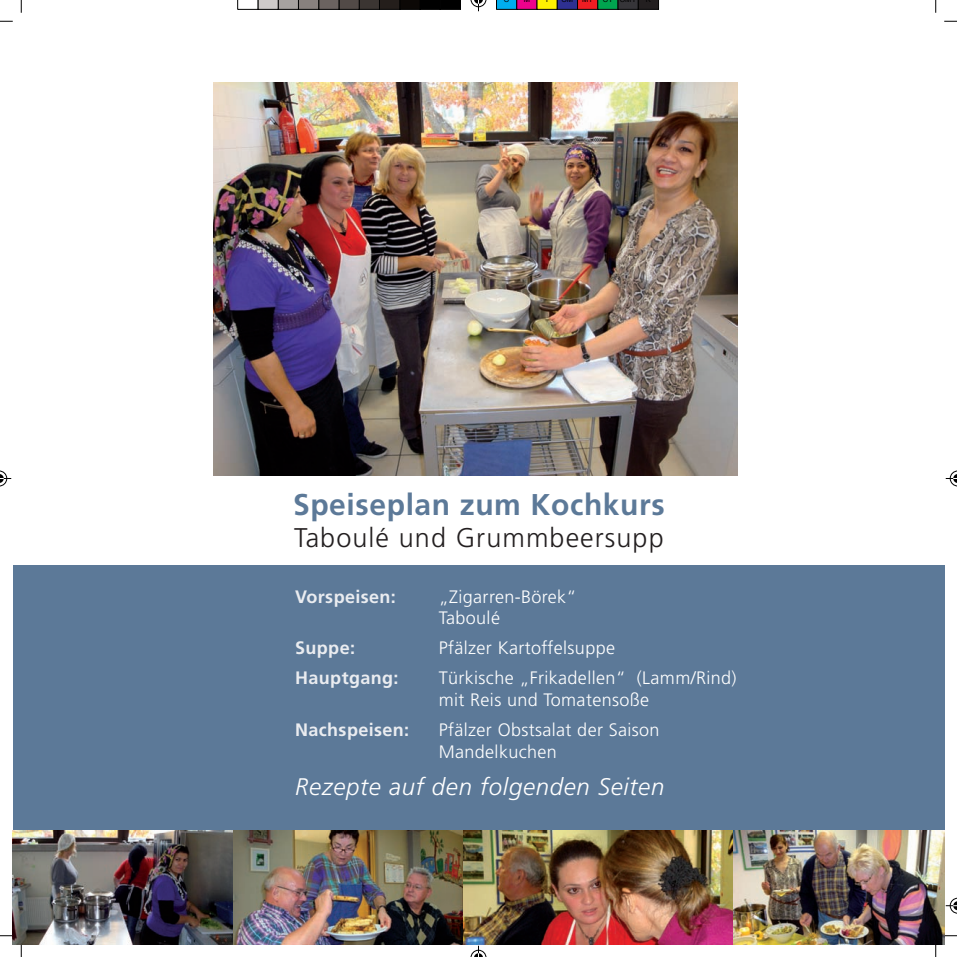
<style>
.page{position:relative;width:957px;height:957px;background:#fff}
.page>*{position:absolute;margin:0;border:0;box-sizing:border-box;transform-origin:0 0}
.t1{font:700 30px "Frutiger";letter-spacing:.02em;color:#5c7998}
.t2{font:300 27px "Frutiger";letter-spacing:.04em;color:#231f20}
.t3{font:italic 300 24px "Frutiger";letter-spacing:.03em;color:#fff}
.t4{font:300 18px/21.6px "Frutiger";letter-spacing:.02em;color:#fff}
.t5{font:700 18px "Frutiger";letter-spacing:.02em;color:#eaecf0}
</style>
<div class="page">
<svg style="left:0;top:935px;width:13px;height:1px"></svg>
<svg style="left:21px;top:944px;width:1px;height:13px"></svg>
<svg style="left:0;top:21px;width:13px;height:1px"></svg>
<svg style="left:21px;top:0;width:1px;height:13px"></svg>
<svg style="left:944px;top:21px;width:13px;height:1px"></svg>
<svg style="left:935px;top:0;width:1px;height:13px"></svg>
<svg style="left:944px;top:935px;width:13px;height:1px"></svg>
<svg style="left:935px;top:944px;width:1px;height:13px"></svg>
<svg style="left:470px;top:945px;width:17px;height:12px"></svg>
<svg style="left:0;top:470px;width:11px;height:17px"></svg>
<svg style="left:945px;top:470px;width:12px;height:17px"></svg>
<svg style="left:945px;top:897px;width:12px;height:17px"></svg>
<svg style="left:237px;top:0;width:250px;height:11px"></svg>
<svg style="left:496px;top:0;width:163px;height:10px;background:#5c4f4d"></svg>
<div style="left:13px;top:565px;width:931px;height:379px;background:#5c7998"></div>
<img style="left:214px;top:83px;width:523px;height:392px">
<img style="left:13px;top:830px;width:221px;height:114px">
<img style="left:234px;top:830px;width:499px;height:114px">
<img style="left:733px;top:830px;width:211px;height:114px">
<h1 class="t1" style="left:293px;top:492px;width:373px">Speiseplan zum Kochkurs</h1>
<h2 class="t2" style="left:294px;top:527px;width:371px">Taboulé und Grummbeersupp</h2>
<p class="t5" style="left:295px;top:589px;width:102px">Vorspeisen:</p>
<p class="t4" style="left:439px;top:587px;width:139px">„Zigarren-Börek“<br>Taboulé</p>
<p class="t5" style="left:295px;top:641px;width:61px">Suppe:</p>
<p class="t4" style="left:439px;top:639px;width:178px">Pfälzer Kartoffelsuppe</p>
<p class="t5" style="left:295px;top:671px;width:105px">Hauptgang:</p>
<p class="t4" style="left:439px;top:669px;width:299px">Türkische „Frikadellen“ (Lamm/Rind) mit Reis und Tomatensoße</p>
<p class="t5" style="left:295px;top:722px;width:115px">Nachspeisen:</p>
<p class="t4" style="left:439px;top:720px;width:222px">Pfälzer Obstsalat der Saison<br>Mandelkuchen</p>
<h3 class="t3" style="left:295px;top:777px;width:371px">Rezepte auf den folgenden Seiten</h3>
</div>
